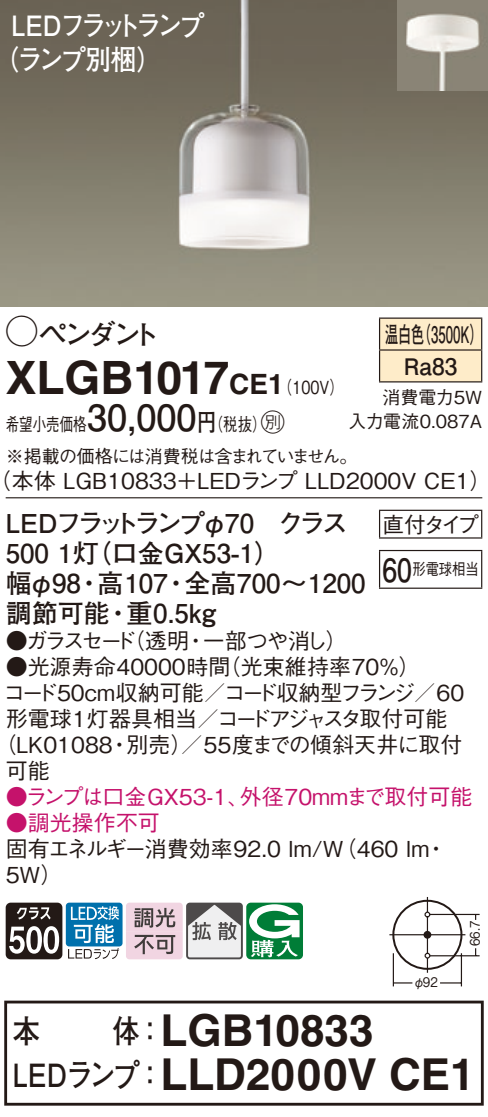
<style>
.page{position:relative;width:488px;height:1117px;background:#fff}
.page>*{position:absolute;margin:0;border:0;box-sizing:border-box;transform-origin:0 0}
.t1{font:700 46px "Helvetica LT Std";color:#231916}
.t2{font:700 44px "Helvetica LT Std";color:#231916}
.t3{font:700 36px "Futo Go B101 Pro";color:#231916}
.t4{font:700 32px "Futo Go B101 Pro";letter-spacing:-.02em;color:#231916;scale:.85 1}
.t5{font:700 32px "Futo Go B101 Pro";letter-spacing:-.02em;color:#231916;scale:.83 1}
.t6{font:700 28px/34px "Futo Go B101 Pro";letter-spacing:-.12em;color:#fff;scale:.9 1}
.t7{font:700 28px "Futo Go B101 Pro";letter-spacing:-.13em;color:#231916}
.t8{font:700 28px "Helvetica LT Std";color:#231916}
.t9{font:700 26px "Futo Go B101 Pro";color:#231916}
.t10{font:700 26px "Futo Go B101 Pro";letter-spacing:-.145em;color:#231916}
.t11{font:24px "Ford Classification 1";color:#231916}
.t12{font:700 22.8px/32px "Futo Go B101 Pro";color:#231916;scale:.58 1}
.t13{font:500 22px/26px "Gothic BBB Pro";color:#231916}
.t14{font:500 22px "Gothic BBB Pro";color:#c5126b}
.t15{font:500 22px "Gothic BBB Pro";letter-spacing:-.02em;color:#231916}
.t16{font:500 18px/31.6px "Gothic BBB Pro";letter-spacing:-.04em;color:#231916;scale:.75 1}
.t17{font:500 18px/24px "Gothic BBB Pro";color:#231916;text-align:right}
.t18{font:500 18px "Gothic BBB Pro";color:#231916;scale:.8 1}
.t19{font:500 16px "Gothic BBB Pro";color:#231916;scale:.83 1}
.t20{font:13.2px "Gothic BBB Pro Medium 90 pv RKSJ H";color:#231916;scale:.9 1}
.s1{font-family:"Ford Classification 1";font-weight:400;font-size:32px}
.s2{font-family:"Helvetica LT Std";font-weight:700;font-size:28px}
.s3{font-family:"Gothic BBB Pro";font-weight:500;font-size:18px}
.s4{font-family:"Futo Go B101 Pro";font-weight:700;font-size:24px}
</style>
<div class="page">
<img style="left:0;top:0;width:488px;height:306px">
<img style="left:397px;top:0;width:91px;height:91px">
<div style="left:380px;top:319px;width:101px;height:62px;background:#feecc9"></div>
<hr style="left:379px;top:317px;width:103px;height:2px;background:#231916">
<hr style="left:379px;top:319px;width:1px;height:30px;background:#231916">
<hr style="left:481px;top:319px;width:1px;height:30px;background:#231916">
<hr style="left:379px;top:349px;width:103px;height:2px;background:#231916">
<hr style="left:379px;top:351px;width:1px;height:30px;background:#231916">
<hr style="left:481px;top:351px;width:1px;height:30px;background:#231916">
<hr style="left:379px;top:381px;width:103px;height:2px;background:#231916">
<hr style="left:6px;top:497px;width:476px;height:1px;background:#231916">
<svg style="left:379px;top:511px;width:1px;height:26px"></svg>
<hr style="left:379px;top:510px;width:103px;height:1px;background:#231916">
<svg style="left:481px;top:511px;width:1px;height:26px"></svg>
<hr style="left:379px;top:537px;width:103px;height:2px;background:#231916">
<hr style="left:379px;top:551px;width:1px;height:37px;background:#231916">
<hr style="left:379px;top:550px;width:103px;height:1px;background:#231916">
<hr style="left:481px;top:551px;width:1px;height:37px;background:#231916">
<hr style="left:379px;top:587px;width:103px;height:2px;background:#231916">
<div style="left:392px;top:900px;width:70px;height:70px;border:2px solid #231916;border-radius:50%"></div>
<hr style="left:389px;top:934px;width:76px;height:1px;background:#231916">
<hr style="left:426px;top:916px;width:2px;height:37px;background:#231916">
<svg style="left:424px;top:897px;width:6px;height:20px"></svg>
<svg style="left:424px;top:953px;width:6px;height:20px"></svg>
<div style="left:423px;top:931px;width:8px;height:8px;background:#231916;border-radius:50%"></div>
<hr style="left:429px;top:914px;width:50px;height:1px;background:#231916">
<hr style="left:429px;top:955px;width:50px;height:1px;background:#231916">
<hr style="left:460px;top:953px;width:2px;height:33px;background:#231916">
<hr style="left:392px;top:953px;width:2px;height:33px;background:#231916">
<svg style="left:394px;top:982px;width:18px;height:1px"></svg>
<svg style="left:440px;top:982px;width:21px;height:1px"></svg>
<svg style="left:6px;top:902px;width:56px;height:57px"></svg>
<div style="left:66px;top:902px;width:56px;height:44px;background:#0070ac;border-radius:3px"></div>
<svg style="left:68px;top:906px;width:51px;height:53px"></svg>
<svg style="left:126px;top:902px;width:177px;height:57px"></svg>
<div style="left:4px;top:1000px;width:479px;height:105px;border:3px solid #231916"></div>
<p class="t6" style="left:-7px;top:5px;width:236px;text-indent:18px">LEDフラットランプ（ランプ別梱(</p>
<p class="t7" style="left:6px;top:312px;width:156px"><span class="s1">A</span>ペンダント</p>
<p class="t12" style="left:417px;top:315px;width:115px">（3500 (K</p>
<p class="t12" style="left:403px;top:315px;width:94px;text-indent:-19px">温白色<br>Ra83</p>
<p class="t17" style="left:348px;top:383px;width:135px">消費電力5W<br>入力電流0.087A</p>
<h1 class="t1" style="left:6px;top:349px;width:225px">XLGB1017</h1>
<p class="t8" style="left:229px;top:367px;width:40px">CE</p>
<p class="t18" style="left:268px;top:372px;width:96px">（<span class="s2">1</span> 100 (V</p>
<h3 class="t3" style="left:87px;top:389px;width:111px">30,000</h3>
<p class="t11" style="left:252px;top:410px;width:34px">C<span class="s3">）</span></p>
<p class="t18" style="left:197px;top:410px;width:70px">（<span class="s4">円</span>税抜</p>
<p class="t16" style="left:6px;top:406px;width:470px">希望小売価格<br>※掲載の価格には消費税は含まれていません。</p>
<p class="t13" style="left:-10px;top:465px;width:503px">（本体 LGB10833＋LEDランプ LLD2000V CE1(</p>
<p class="t10" style="left:6px;top:502px;width:343px">LEDフラットランプφ70　クラス</p>
<p class="t9" style="left:6px;top:532px;width:276px">500 （灯1 口金GX53-1(</p>
<p class="t9" style="left:184px;top:562px;width:183px">全高700〜1200</p>
<p class="t9" style="left:6px;top:562px;width:77px">幅φ98</p>
<p class="t9" style="left:97px;top:562px;width:72px">高107</p>
<p class="t9" style="left:76px;top:562px;width:27px">・</p>
<p class="t9" style="left:163px;top:562px;width:27px">・</p>
<p class="t9" style="left:126px;top:592px;width:91px">重0.5kg</p>
<p class="t9" style="left:6px;top:592px;width:105px">調節可能</p>
<p class="t9" style="left:105px;top:592px;width:28px">・</p>
<p class="t13" style="left:123px;top:625px;width:67px">（透明</p>
<p class="t13" style="left:203px;top:625px;width:146px">一部つや消し(</p>
<p class="t13" style="left:6px;top:625px;width:132px">●ガラスセード</p>
<p class="t13" style="left:185px;top:625px;width:23px">・</p>
<p class="t13" style="left:382px;top:508px;width:98px">直付タイプ</p>
<p class="t19" style="left:412px;top:556px;width:81px">形電球相当</p>
<h3 class="t5" style="left:382px;top:544px;width:37px">60</h3>
<p class="t13" style="left:219px;top:651px;width:203px">（光束維持率70％(</p>
<p class="t13" style="left:6px;top:651px;width:226px">●光源寿命40000時間</p>
<p class="t15" style="left:3px;top:675px;width:462px">コード50cm収納可能／コード収納型フランジ／60</p>
<p class="t13" style="left:6px;top:703px;width:443px">形電球1灯器具相当／コードアジャスタ取付可能</p>
<p class="t13" style="left:181px;top:729px;width:283px">／55度までの傾斜天井に取付</p>
<p class="t13" style="left:6px;top:729px;width:108px;text-indent:-12px">（LK01088可能</p>
<p class="t13" style="left:126px;top:729px;width:67px">別売）</p>
<p class="t13" style="left:108px;top:729px;width:24px">・</p>
<p class="t14" style="left:6px;top:779px;width:245px">●ランプは口金GX53-1、</p>
<p class="t14" style="left:6px;top:805px;width:156px">●調光操作不可</p>
<p class="t14" style="left:240px;top:779px;width:234px">外径70mmまで取付可能</p>
<p class="t13" style="left:6px;top:833px;width:425px">固有エネルギー消費効率92.0 lm （W/ 460 lm<br>5W(</p>
<p class="t13" style="left:425px;top:833px;width:23px">・</p>
<h3 class="t4" style="left:13px;top:1005px;width:34px">本</h3>
<h3 class="t4" style="left:113px;top:1005px;width:62px">体：</h3>
<h2 class="t2" style="left:160px;top:1003px;width:214px">LGB10833</h2>
<p class="t20" style="left:423px;top:971px;width:18px">92</p>
<p class="t20" style="left:413px;top:971px;width:15px">φ</p>
<p class="t20" style="left:464px;top:946px;width:30px;rotate:-90deg">66.7</p>
<h3 class="t4" style="left:13px;top:1049px;width:179px">LEDランプ：</h3>
<h2 class="t2" style="left:160px;top:1047px;width:316px">LLD2000V CE1</h2>
</div>
